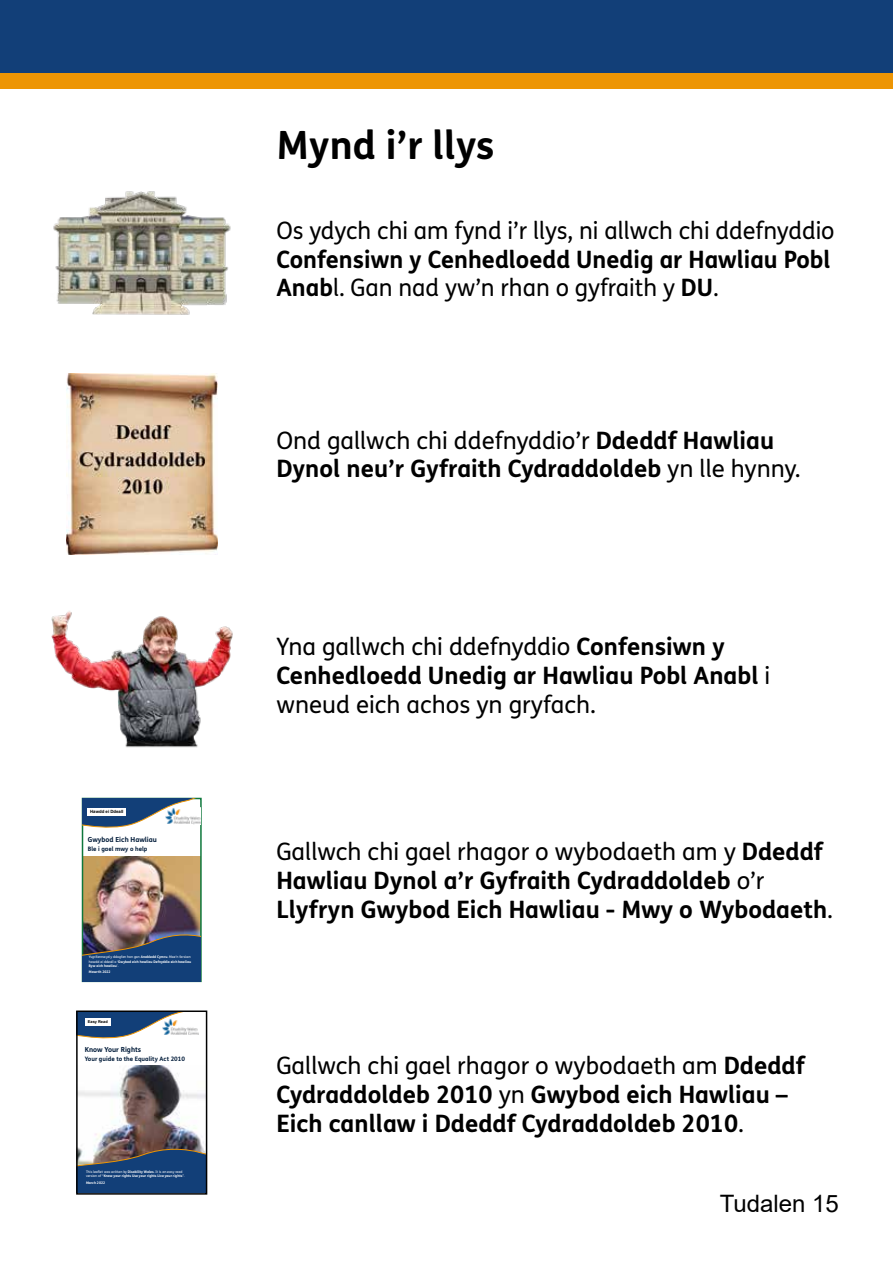
<style>
.page{position:relative;width:893px;height:1263px;background:#fff}
.page>*{position:absolute;margin:0;border:0;box-sizing:border-box;transform-origin:0 0}
.t1{font:700 39px "FS Me Pro";color:#000}
.t2{font:700 24px/28.8px "FS Me Pro";color:#000}
.t3{font:24px/28.8px "FS Me Pro";color:#000}
.t4{font:24px "Arial";color:#000}
.t5{font:700 7.05px "FS Me Pro";color:#011b39}
.t6{font:700 6.9px "FS Me Pro";color:#011b39}
.t7{font:700 6.15px "FS Me Pro";color:#011b39}
.t8{font:700 4.35px "Arial";color:#000}
.t9{font:700 3.9px "Arial";color:#000}
.t10{font:700 3.45px/4.2px "FS Me Pro";color:#fff;text-align:justify}
.s1{font-weight:400}
.s2{font-weight:700}
</style>
<div class="page">
<div style="left:0;top:3px;width:893px;height:85px;background:#ed9504"></div>
<div style="left:0;top:0;width:893px;height:72px;background:#123f78"></div>
<img style="left:85px;top:857px;width:114px;height:66px">
<div style="left:82px;top:798px;width:120px;height:184px;border:2px solid #0e773c"></div>
<img style="left:53px;top:191px;width:178px;height:124px">
<img style="left:51px;top:611px;width:182px;height:137px">
<svg style="left:82px;top:798px;width:119px;height:38px"></svg>
<img style="left:164px;top:807px;width:37px;height:17px">
<div style="left:88px;top:808px;width:38px;height:8px;background:#fff"></div>
<img style="left:66px;top:373px;width:151px;height:181px">
<img style="left:82px;top:923px;width:119px;height:58px">
<img style="left:79px;top:1065px;width:125px;height:74px">
<img style="left:79px;top:1139px;width:125px;height:52px">
<svg style="left:79px;top:1013px;width:100px;height:26px"></svg>
<img style="left:162px;top:1018px;width:37px;height:17px">
<div style="left:85px;top:1018px;width:26px;height:8px;background:#fff"></div>
<div style="left:76px;top:1010px;width:131px;height:184px;border:2px solid #000"></div>
<p class="t8" style="left:90px;top:808px;width:35px">Hawdd ei Ddeall</p>
<p class="t6" style="left:88px;top:834px;width:71px">Gwybod Eich Hawliau</p>
<p class="t7" style="left:88px;top:844px;width:61px">Ble i gael mwy o help</p>
<p class="t10" style="left:89px;top:955px;width:104px"><span class="s1">Ysgrifennwyd y ddogfen hon gan</span> Anabledd Cymru<span class="s1">. Mae’n fersiwn hawdd ei ddeall o ‘</span>Gwybod eich hawliau Defnyddio eich hawliau Byw eich hawliau<span class="s1">’.</span></p>
<p class="t10" style="left:89px;top:970px;width:23px">Mawrth 2022</p>
<p class="t9" style="left:88px;top:1019px;width:21px">Easy Read</p>
<p class="t5" style="left:85px;top:1044px;width:58px">Know Your Rights</p>
<p class="t7" style="left:85px;top:1054px;width:102px">Your guide to the Equality Act 2010</p>
<p class="t10" style="left:86px;top:1169px;width:100px"><span class="s1">This leafet was written by</span> Disability Wales<span class="s1">. It is an easy read version of “</span>Know your rights Use your rights Live your rights<span class="s1">”.</span></p>
<p class="t10" style="left:86px;top:1180px;width:21px">March 2022</p>
<h1 class="t1" style="left:276px;top:115px;width:220px">Mynd i’r llys</h1>
<p class="t3" style="left:276px;top:215px;width:560px">Os ydych chi am fynd i’r llys, ni allwch chi ddefnyddio</p>
<p class="t2" style="left:276px;top:243px;width:556px">Confensiwn y Cenhedloedd Unedig ar Hawliau Pobl<br>Anab<span class="s1">l. Gan nad yw’n rhan o gyfraith y</span> DU<span class="s1">.</span></p>
<p class="t2" style="left:276px;top:424px;width:526px"><span class="s1">Ond gallwch chi ddefnyddio’r</span> Ddeddf Hawliau<br>Dynol neu’r Gyfraith Cydraddoldeb <span class="s1">yn lle hynny.</span></p>
<p class="t3" style="left:276px;top:632px;width:495px">Yna gallwch chi ddefnyddio <span class="s2">Confensiwn y<br>Cenhedloedd Unedig ar Hawliau Pobl Anabl</span> i wneud eich achos yn gryfach.</p>
<p class="t2" style="left:276px;top:836px;width:558px"><span class="s1">Gallwch chi gael rhagor o wybodaeth am y</span> Ddeddf<br>Hawliau Dynol a’r Gyfraith Cydraddoldeb <span class="s1">o’r<br></span>Llyfryn Gwybod Eich Hawliau - Mwy o Wybodaeth<span class="s1">.</span></p>
<p class="t2" style="left:276px;top:1050px;width:531px"><span class="s1">Gallwch chi gael rhagor o wybodaeth am</span> Ddeddf<br>Cydraddoldeb 2010 <span class="s1">yn</span> Gwybod eich Hawliau –<br>Eich canllaw i Ddeddf Cydraddoldeb 2010<span class="s1">.</span></p>
<p class="t4" style="left:720px;top:1187px;width:121px">Tudalen 15</p>
</div>
